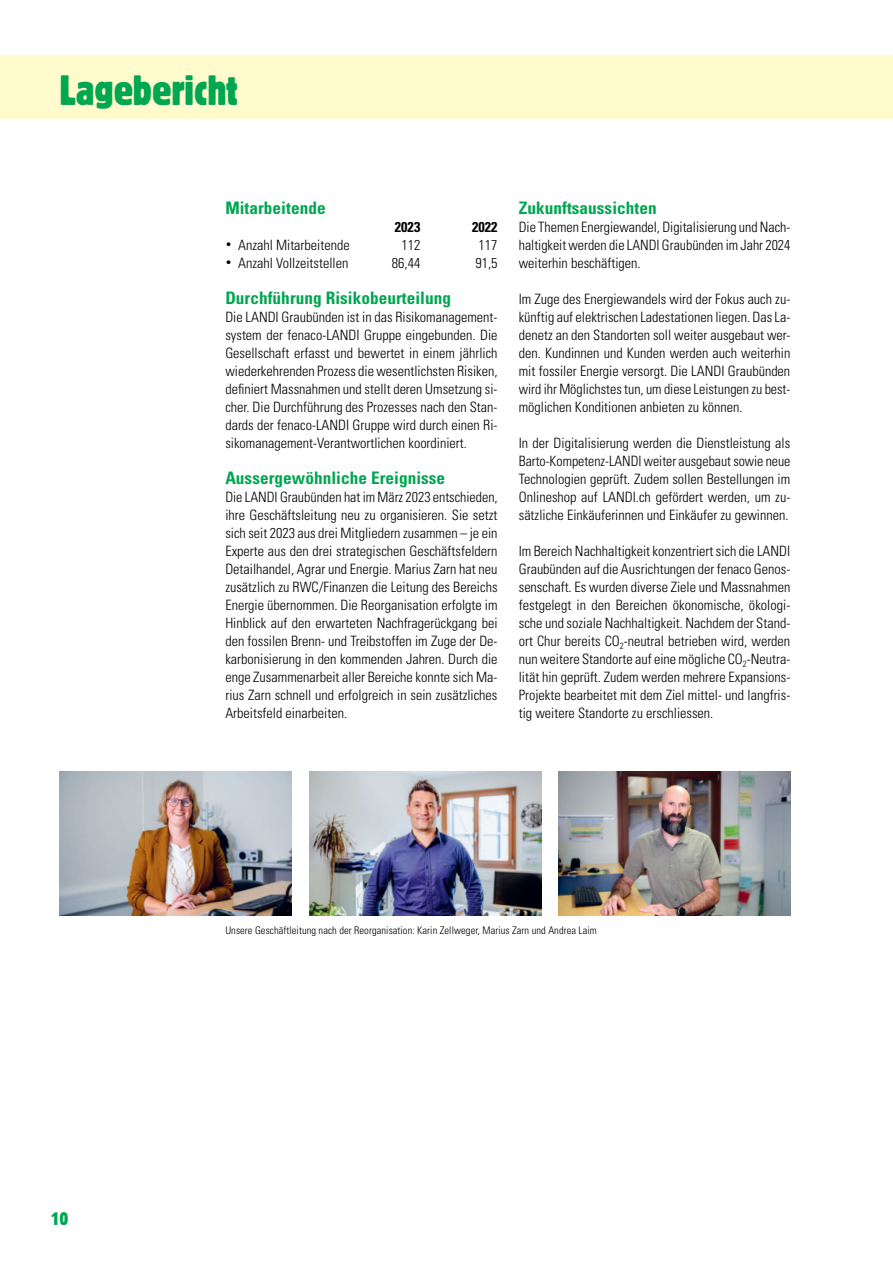
<style>
.page{position:relative;width:893px;height:1263px;background:#fff}
.page>*{position:absolute;margin:0;border:0;box-sizing:border-box;transform-origin:0 0}
.t1{font:condensed 42px "Block Pro";color:#00a650}
.t2{font:condensed 18px "Block Pro";color:#00a650}
.t3{font:700 condensed 17.25px "Univers LT Std";letter-spacing:.005em;color:#00a650}
.t4{font:300 condensed 14.25px/18px "Univers LT Std";color:#000;text-align:justify}
.t5{font:700 condensed 14.25px "Univers LT Std";letter-spacing:.005em;color:#000}
.t6{font:300 condensed 10.5px "Univers LT Std";letter-spacing:.005em;color:#000}
.s1{font-size:10.5px}
</style>
<div class="page">
<img style="left:60px;top:772px;width:232px;height:144px">
<img style="left:558px;top:772px;width:233px;height:144px">
<img style="left:309px;top:772px;width:232px;height:144px">
<div style="left:0;top:55px;width:893px;height:64px;background:#fffbcc"></div>
<h1 class="t1" style="left:60px;top:63px;width:180px">Lagebericht</h1>
<p class="t3" style="left:225px;top:197px;width:102px">Mitarbeitende</p>
<p class="t5" style="left:395px;top:218px;width:27px">2023</p>
<p class="t5" style="left:472px;top:218px;width:27px">2022</p>
<p class="t4" style="left:225px;top:236px;width:126px"><span class="s1">•</span> Anzahl Mitarbeitende</p>
<p class="t4" style="left:401px;top:236px;width:20px">112</p>
<p class="t4" style="left:478px;top:236px;width:20px">117</p>
<p class="t4" style="left:225px;top:254px;width:124px"><span class="s1">•</span> Anzahl Vollzeitstellen</p>
<p class="t4" style="left:392px;top:254px;width:30px">86,44</p>
<p class="t4" style="left:475px;top:254px;width:24px">91,5</p>
<p class="t3" style="left:225px;top:287px;width:227px">Durchführung Risikobeurteilung</p>
<p class="t4" style="left:225px;top:308px;width:274px">Die LANDI Graubünden ist in das Risikomanagement&shy;system der fenaco-LANDI Gruppe eingebunden. Die Gesellschaft erfasst und bewertet in einem jährlich wiederkehrenden Prozess die wesentlichsten Risiken, definiert Massnahmen und stellt deren Umsetzung si&shy;cher. Die Durchführung des Prozesses nach den Stan&shy;dards der fenaco-LANDI Gruppe wird durch einen Ri&shy;sikomanagement-Verantwortlichen koordiniert.</p>
<p class="t3" style="left:225px;top:467px;width:221px">Aussergewöhnliche Ereignisse</p>
<p class="t4" style="left:225px;top:488px;width:274px">Die LANDI Graubünden hat im März 2023 entschieden, ihre Geschäftsleitung neu zu organisieren. Sie setzt sich seit 2023 aus drei Mitgliedern zusammen – je ein Experte aus den drei strategischen Geschäftsfeldern Detailhandel, Agrar und Energie. Marius Zarn hat neu zusätzlich zu RWC/Finanzen die Leitung des Bereichs Energie übernommen. Die Reorganisation erfolgte im Hinblick auf den erwarteten Nachfragerückgang bei den fossilen Brenn- und Treibstoffen im Zuge der De&shy;karbonisierung in den kommenden Jahren. Durch die enge Zusammenarbeit aller Bereiche konnte sich Ma&shy;rius Zarn schnell und erfolgreich in sein zusätzliches Arbeitsfeld einarbeiten.</p>
<p class="t3" style="left:519px;top:197px;width:139px">Zukunftsaussichten</p>
<p class="t4" style="left:519px;top:218px;width:273px">Die Themen Energiewandel, Digitalisierung und Nach&shy;haltigkeit werden die LANDI Graubünden im Jahr 2024 weiterhin beschäftigen.</p>
<p class="t4" style="left:519px;top:290px;width:273px">Im Zuge des Energiewandels wird der Fokus auch zu&shy;künftig auf elektrischen Ladestationen liegen. Das La&shy;denetz an den Standorten soll weiter ausgebaut wer&shy;den. Kundinnen und Kunden werden auch weiterhin mit fossiler Energie versorgt. Die LANDI Graubünden wird ihr Möglichstes tun, um diese Leistungen zu best&shy;möglichen Konditionen anbieten zu können.</p>
<p class="t4" style="left:519px;top:434px;width:273px">In der Digitalisierung werden die Dienstleistung als Barto-Kompetenz-LANDI weiter ausgebaut sowie neue Technologien geprüft. Zudem sollen Bestellungen im Onlineshop auf LANDI.ch gefördert werden, um zu&shy;sätzliche Einkäuferinnen und Einkäufer zu gewinnen.</p>
<p class="t4" style="left:519px;top:542px;width:273px">Im Bereich Nachhaltigkeit konzentriert sich die LANDI Graubünden auf die Ausrichtungen der fenaco Genos&shy;senschaft. Es wurden diverse Ziele und Massnahmen festgelegt in den Bereichen ökonomische, ökologi&shy;sche und soziale Nachhaltigkeit. Nachdem der Stand&shy;ort Chur bereits CO<sub>2</sub>-neutral betrieben wird, werden nun weitere Standorte auf eine mögliche CO<sub>2</sub>-Neutra&shy;lität hin geprüft. Zudem werden mehrere Expansions-Projekte bearbeitet mit dem Ziel mittel- und langfris&shy;tig weitere Standorte zu erschliessen.</p>
<p class="t2" style="left:51px;top:1207px;width:19px">10</p>
<p class="t6" style="left:225px;top:924px;width:373px">Unsere Geschäftleitung nach der Reorganisation: Karin Zellweger, Marius Zarn und Andrea Laim</p>
</div>
